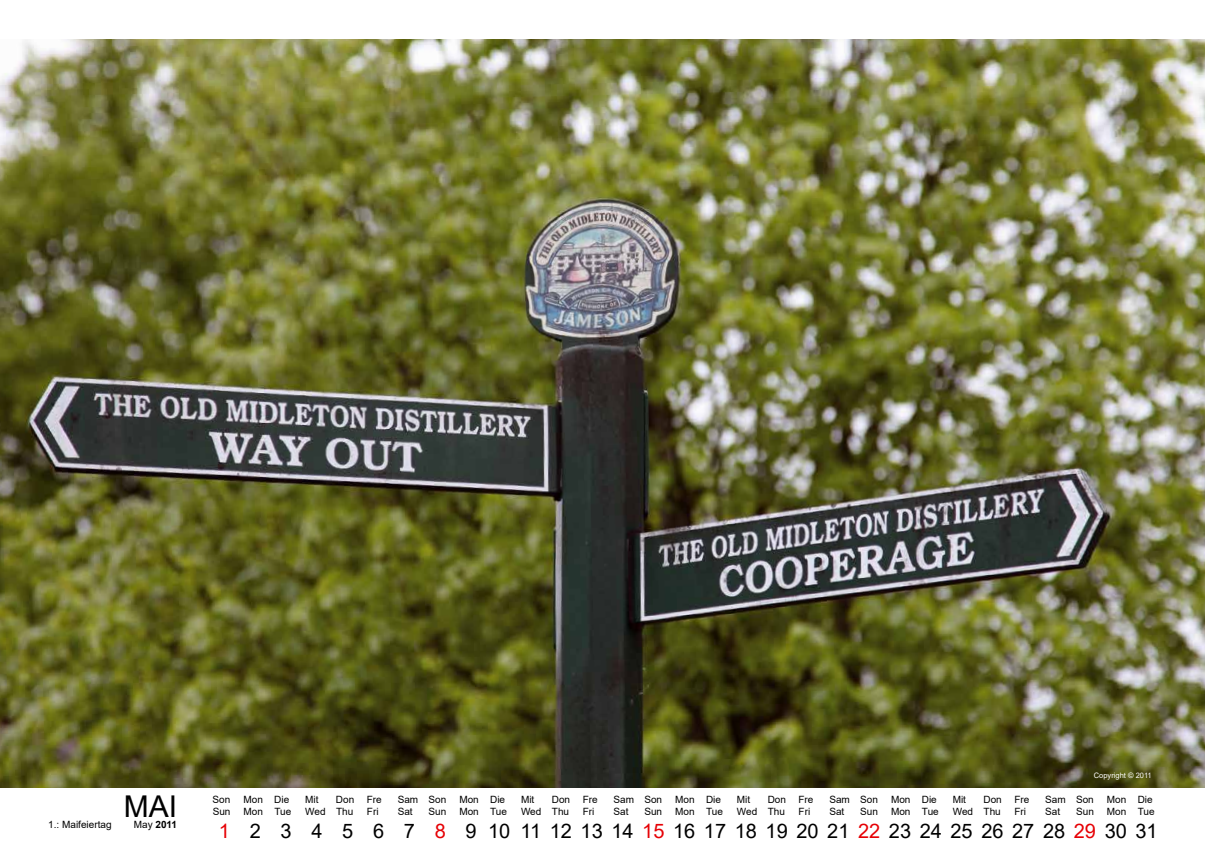
<style>
.page{position:relative;width:1205px;height:851px;background:#fff}
.page>*{position:absolute;margin:0;border:0;box-sizing:border-box;transform-origin:0 0}
.t1{font:30px "Arial";color:#000}
.t2{font:20px "Arial";color:#000}
.t3{font:10px "Arial";color:#000}
.t4{font:700 10px "Arial";color:#000}
.t5{font:7.5px "Arial";color:#fff}
.s1{color:#e60005}
.s2{font-weight:400}
</style>
<div class="page">
<img style="left:0;top:39px;width:1205px;height:748px">
<p class="t5" style="left:1094px;top:770px;width:59px">Copyright © 2011</p>
<h1 class="t1" style="left:124px;top:785px;width:55px">MAI</h1>
<p class="t3" style="left:213px;top:792px;width:19px">Son</p>
<p class="t3" style="left:243px;top:792px;width:47px">Mon Die</p>
<p class="t3" style="left:305px;top:792px;width:15px">Mit</p>
<p class="t3" style="left:336px;top:792px;width:47px">Don Fre</p>
<p class="t3" style="left:398px;top:792px;width:50px">Sam Son</p>
<p class="t3" style="left:459px;top:792px;width:47px">Mon Die</p>
<p class="t3" style="left:521px;top:792px;width:15px">Mit</p>
<p class="t3" style="left:552px;top:792px;width:47px">Don Fre</p>
<p class="t3" style="left:613px;top:792px;width:50px">Sam Son</p>
<p class="t3" style="left:675px;top:792px;width:47px">Mon Die</p>
<p class="t3" style="left:737px;top:792px;width:15px">Mit</p>
<p class="t3" style="left:768px;top:792px;width:47px">Don Fre</p>
<p class="t3" style="left:829px;top:792px;width:50px">Sam Son</p>
<p class="t3" style="left:891px;top:792px;width:47px">Mon Die</p>
<p class="t3" style="left:952px;top:792px;width:15px">Mit</p>
<p class="t3" style="left:983px;top:792px;width:47px">Don Fre</p>
<p class="t3" style="left:1045px;top:792px;width:50px">Sam Son</p>
<p class="t3" style="left:1107px;top:792px;width:47px">Mon Die</p>
<p class="t3" style="left:213px;top:804px;width:19px">Sun</p>
<p class="t3" style="left:243px;top:804px;width:49px">Mon Tue</p>
<p class="t3" style="left:305px;top:804px;width:50px">Wed Thu</p>
<p class="t3" style="left:367px;top:804px;width:13px">Fri</p>
<p class="t3" style="left:398px;top:804px;width:17px">Sat</p>
<p class="t3" style="left:428px;top:804px;width:19px">Sun</p>
<p class="t3" style="left:459px;top:804px;width:49px">Mon Tue</p>
<p class="t3" style="left:521px;top:804px;width:50px">Wed Thu</p>
<p class="t3" style="left:583px;top:804px;width:13px">Fri</p>
<p class="t3" style="left:613px;top:804px;width:17px">Sat</p>
<p class="t3" style="left:644px;top:804px;width:19px">Sun</p>
<p class="t3" style="left:675px;top:804px;width:49px">Mon Tue</p>
<p class="t3" style="left:737px;top:804px;width:50px">Wed Thu</p>
<p class="t3" style="left:798px;top:804px;width:13px">Fri</p>
<p class="t3" style="left:829px;top:804px;width:17px">Sat</p>
<p class="t3" style="left:860px;top:804px;width:19px">Sun</p>
<p class="t3" style="left:891px;top:804px;width:49px">Mon Tue</p>
<p class="t3" style="left:953px;top:804px;width:50px">Wed Thu</p>
<p class="t3" style="left:1014px;top:804px;width:13px">Fri</p>
<p class="t3" style="left:1045px;top:804px;width:17px">Sat</p>
<p class="t3" style="left:1076px;top:804px;width:19px">Sun</p>
<p class="t3" style="left:1107px;top:804px;width:49px">Mon Tue</p>
<h2 class="t2" style="left:219px;top:816px;width:940px"><span class="s1">1</span> 2 3 4 5 6 7 <span class="s1">8</span> 9 1011121314<span class="s1">15</span>161718192021<span class="s1">22</span>232425262728<span class="s1">29</span>3031</h2>
<p class="t3" style="left:48px;top:817px;width:65px">1.: Maifeiertag</p>
<p class="t4" style="left:134px;top:817px;width:45px"><span class="s2">May</span> 2011</p>
</div>
